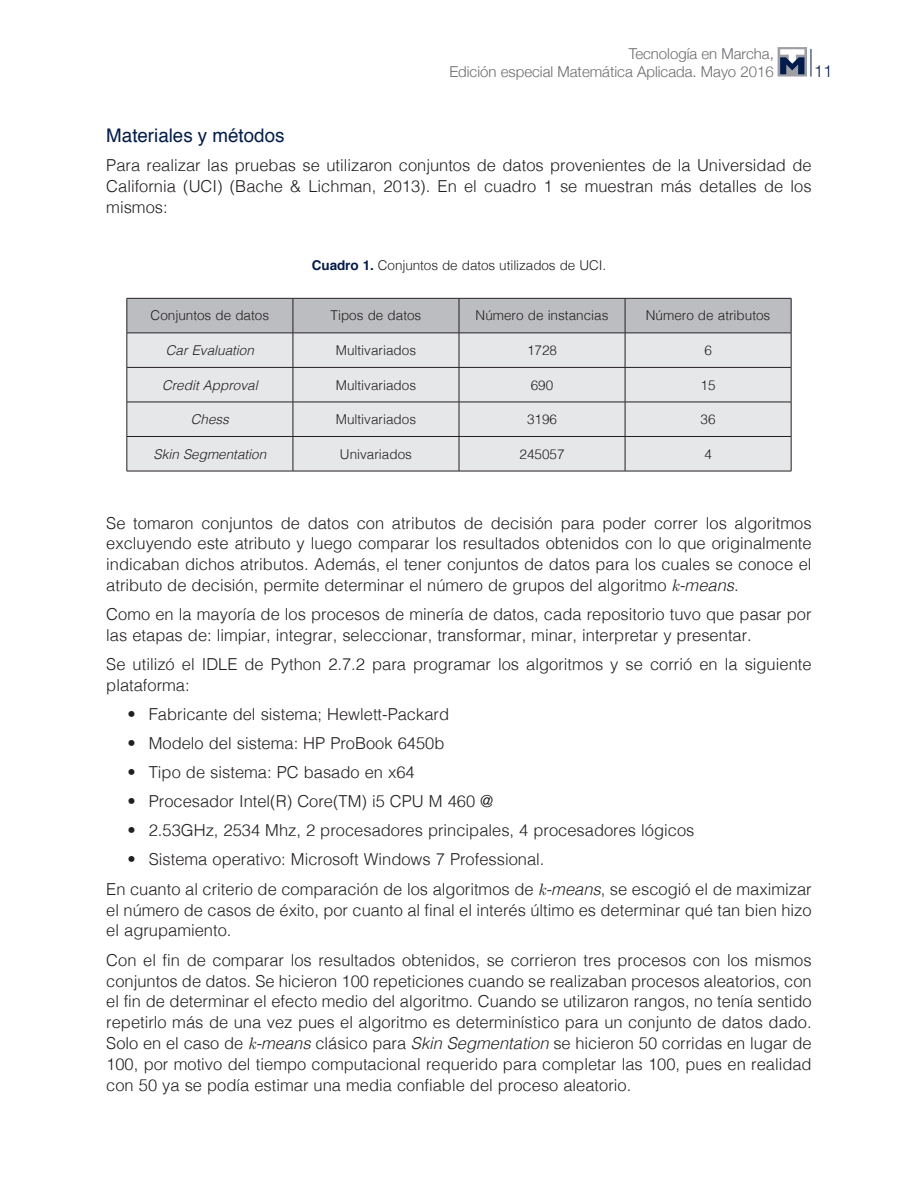
<style>
.page{position:relative;width:918px;height:1188px;background:#fff}
.page>*{position:absolute;margin:0;border:0;box-sizing:border-box;transform-origin:0 0}
._7subtitulo{font:18.75px "Helvetica";color:#001c4e}
._6texto{font:300 16.5px/20.9px "Helvetica";color:#231f20;text-align:justify}
._10Escalonado{font:300 16.5px "Helvetica";color:#231f20}
.t1{font:300 16.5px "Helvetica Neue";color:#001c4e}
.t2{font:300 15px/18px "Helvetica Neue";color:#6c6d70;text-align:right}
.textocuadros{font:300 13.5px "Helvetica";color:#231f20}
.textocuadros-2{font:italic 300 13.5px "Helvetica";color:#231f20}
._9tituloscuadros1{font:300 13.5px "Helvetica";letter-spacing:-.005em;color:#231f20}
.s1{font-weight:700;color:#001c4e}
.s2{font-family:"CMU Classical Serif";font-weight:400;font-style:italic}
.s3{font-style:italic}
</style>
<div class="page">
<svg style="left:811px;top:49px;width:1px;height:28px"></svg>
<svg style="left:778px;top:47px;width:29px;height:30px"></svg>
<svg style="left:780px;top:49px;width:24px;height:25px"></svg>
<div style="left:128px;top:299px;width:663px;height:34px;background:#bcbdc0"></div>
<div style="left:128px;top:334px;width:663px;height:137px;background:#e6e7e9"></div>
<hr style="left:127px;top:298px;width:166px;height:1px;background:#231f20">
<hr style="left:127px;top:299px;width:1px;height:34px;background:#231f20">
<hr style="left:293px;top:298px;width:166px;height:1px;background:#231f20">
<hr style="left:293px;top:299px;width:1px;height:34px;background:#231f20">
<hr style="left:459px;top:298px;width:166px;height:1px;background:#231f20">
<hr style="left:459px;top:299px;width:1px;height:34px;background:#231f20">
<hr style="left:625px;top:298px;width:166px;height:1px;background:#231f20">
<hr style="left:625px;top:299px;width:1px;height:34px;background:#231f20">
<hr style="left:791px;top:299px;width:1px;height:34px;background:#231f20">
<hr style="left:127px;top:333px;width:166px;height:1px;background:#231f20">
<hr style="left:127px;top:333px;width:1px;height:34px;background:#231f20">
<hr style="left:293px;top:333px;width:166px;height:1px;background:#231f20">
<hr style="left:293px;top:333px;width:1px;height:34px;background:#231f20">
<hr style="left:459px;top:333px;width:166px;height:1px;background:#231f20">
<hr style="left:459px;top:333px;width:1px;height:34px;background:#231f20">
<hr style="left:625px;top:333px;width:166px;height:1px;background:#231f20">
<hr style="left:625px;top:333px;width:1px;height:34px;background:#231f20">
<hr style="left:791px;top:333px;width:1px;height:34px;background:#231f20">
<hr style="left:127px;top:367px;width:166px;height:1px;background:#231f20">
<hr style="left:127px;top:368px;width:1px;height:34px;background:#231f20">
<hr style="left:293px;top:367px;width:166px;height:1px;background:#231f20">
<hr style="left:293px;top:368px;width:1px;height:34px;background:#231f20">
<hr style="left:459px;top:367px;width:166px;height:1px;background:#231f20">
<hr style="left:459px;top:368px;width:1px;height:34px;background:#231f20">
<hr style="left:625px;top:367px;width:166px;height:1px;background:#231f20">
<hr style="left:625px;top:368px;width:1px;height:34px;background:#231f20">
<hr style="left:791px;top:368px;width:1px;height:34px;background:#231f20">
<hr style="left:127px;top:402px;width:166px;height:1px;background:#231f20">
<hr style="left:127px;top:402px;width:1px;height:34px;background:#231f20">
<hr style="left:293px;top:402px;width:166px;height:1px;background:#231f20">
<hr style="left:293px;top:402px;width:1px;height:34px;background:#231f20">
<hr style="left:459px;top:402px;width:166px;height:1px;background:#231f20">
<hr style="left:459px;top:402px;width:1px;height:34px;background:#231f20">
<hr style="left:625px;top:402px;width:166px;height:1px;background:#231f20">
<hr style="left:625px;top:402px;width:1px;height:34px;background:#231f20">
<hr style="left:791px;top:402px;width:1px;height:34px;background:#231f20">
<hr style="left:127px;top:436px;width:166px;height:1px;background:#231f20">
<hr style="left:127px;top:437px;width:1px;height:34px;background:#231f20">
<hr style="left:293px;top:436px;width:166px;height:1px;background:#231f20">
<hr style="left:293px;top:437px;width:1px;height:34px;background:#231f20">
<hr style="left:459px;top:436px;width:166px;height:1px;background:#231f20">
<hr style="left:459px;top:437px;width:1px;height:34px;background:#231f20">
<hr style="left:625px;top:436px;width:166px;height:1px;background:#231f20">
<hr style="left:625px;top:437px;width:1px;height:34px;background:#231f20">
<hr style="left:791px;top:437px;width:1px;height:34px;background:#231f20">
<hr style="left:127px;top:471px;width:166px;height:1px;background:#231f20">
<hr style="left:293px;top:471px;width:166px;height:1px;background:#231f20">
<hr style="left:459px;top:471px;width:166px;height:1px;background:#231f20">
<hr style="left:625px;top:471px;width:166px;height:1px;background:#231f20">
<p class="t2" style="left:449px;top:43px;width:326px">Tecnología en Marcha,<br>Edición especial Matemática Aplicada. Mayo 2016</p>
<p class="t1" style="left:814px;top:57px;width:20px">11</p>
<p class="_7subtitulo" style="left:106px;top:121px;width:180px">Materiales y métodos</p>
<p class="_6texto" style="left:106px;top:153px;width:707px">Para realizar las pruebas se utilizaron conjuntos de datos provenientes de la Universidad de California (UCI) (Bache &amp; Lichman, 2013). En el cuadro 1 se muestran más detalles de los mismos:</p>
<p class="_9tituloscuadros1" style="left:312px;top:254px;width:296px"><span class="s1">Cuadro 1.</span> Conjuntos de datos utilizados de UCI.</p>
<p class="textocuadros" style="left:151px;top:304px;width:120px">Conjuntos de datos</p>
<p class="textocuadros" style="left:331px;top:304px;width:92px">Tipos de datos</p>
<p class="textocuadros" style="left:476px;top:304px;width:134px">Número de instancias</p>
<p class="textocuadros" style="left:646px;top:304px;width:126px">Número de atributos</p>
<p class="textocuadros-2" style="left:166px;top:339px;width:90px">Car Evaluation</p>
<p class="textocuadros" style="left:336px;top:339px;width:82px">Multivariados</p>
<p class="textocuadros" style="left:527px;top:339px;width:32px">1728</p>
<p class="textocuadros" style="left:704px;top:339px;width:9px">6</p>
<p class="textocuadros-2" style="left:162px;top:373px;width:97px">Credit Approval</p>
<p class="textocuadros" style="left:336px;top:373px;width:82px">Multivariados</p>
<p class="textocuadros" style="left:531px;top:373px;width:24px">690</p>
<p class="textocuadros" style="left:701px;top:373px;width:17px">15</p>
<p class="textocuadros-2" style="left:191px;top:408px;width:40px">Chess</p>
<p class="textocuadros" style="left:336px;top:408px;width:82px">Multivariados</p>
<p class="textocuadros" style="left:527px;top:408px;width:32px">3196</p>
<p class="textocuadros" style="left:701px;top:408px;width:17px">36</p>
<p class="textocuadros-2" style="left:153px;top:442px;width:114px">Skin Segmentation</p>
<p class="textocuadros" style="left:340px;top:442px;width:74px">Univariados</p>
<p class="textocuadros" style="left:520px;top:442px;width:47px">245057</p>
<p class="textocuadros" style="left:704px;top:442px;width:9px">4</p>
<p class="_6texto" style="left:106px;top:511px;width:707px">Se tomaron conjuntos de datos con atributos de decisión para poder correr los algoritmos excluyendo este atributo y luego comparar los resultados obtenidos con lo que originalmente indicaban dichos atributos. Además, el tener conjuntos de datos para los cuales se conoce el atributo de decisión, permite determinar el número de grupos del algoritmo <span class="s2">k</span><span class="s3">-means</span>.</p>
<p class="_6texto" style="left:106px;top:603px;width:707px">Como en la mayoría de los procesos de minería de datos, cada repositorio tuvo que pasar por las etapas de: limpiar, integrar, seleccionar, transformar, minar, interpretar y presentar.</p>
<p class="_6texto" style="left:106px;top:653px;width:707px">Se utilizó el IDLE de Python 2.7.2 para programar los algoritmos y se corrió en la siguiente plataforma:</p>
<p class="_10Escalonado" style="left:128px;top:700px;width:323px">• Fabricante del sistema; Hewlett-Packard</p>
<p class="_10Escalonado" style="left:128px;top:729px;width:318px">• Modelo del sistema: HP ProBook 6450b</p>
<p class="_10Escalonado" style="left:128px;top:758px;width:289px">• Tipo de sistema: PC basado en x64</p>
<p class="_10Escalonado" style="left:128px;top:787px;width:367px">• Procesador Intel(R) Core(TM) i5 CPU M 460 @</p>
<p class="_10Escalonado" style="left:128px;top:817px;width:568px">• 2.53GHz, 2534 Mhz, 2 procesadores principales, 4 procesadores lógicos</p>
<p class="_10Escalonado" style="left:128px;top:846px;width:418px">• Sistema operativo: Microsoft Windows 7 Professional.</p>
<p class="_6texto" style="left:106px;top:877px;width:707px">En cuanto al criterio de comparación de los algoritmos de <span class="s2">k</span><span class="s3">-means</span>, se escogió el de maximizar el número de casos de éxito, por cuanto al final el interés último es determinar qué tan bien hizo el agrupamiento.</p>
<p class="_6texto" style="left:106px;top:948px;width:707px">Con el fin de comparar los resultados obtenidos, se corrieron tres procesos con los mismos conjuntos de datos. Se hicieron 100 repeticiones cuando se realizaban procesos aleatorios, con el fin de determinar el efecto medio del algoritmo. Cuando se utilizaron rangos, no tenía sentido repetirlo más de una vez pues el algoritmo es determinístico para un conjunto de datos dado.<br>Solo en el caso de <span class="s2">k</span><span class="s3">-means</span> clásico para <span class="s3">Skin Segmentation</span> se hicieron 50 corridas en lugar de 100, por motivo del tiempo computacional requerido para completar las 100, pues en realidad con 50 ya se podía estimar una media confiable del proceso aleatorio.</p>
</div>
